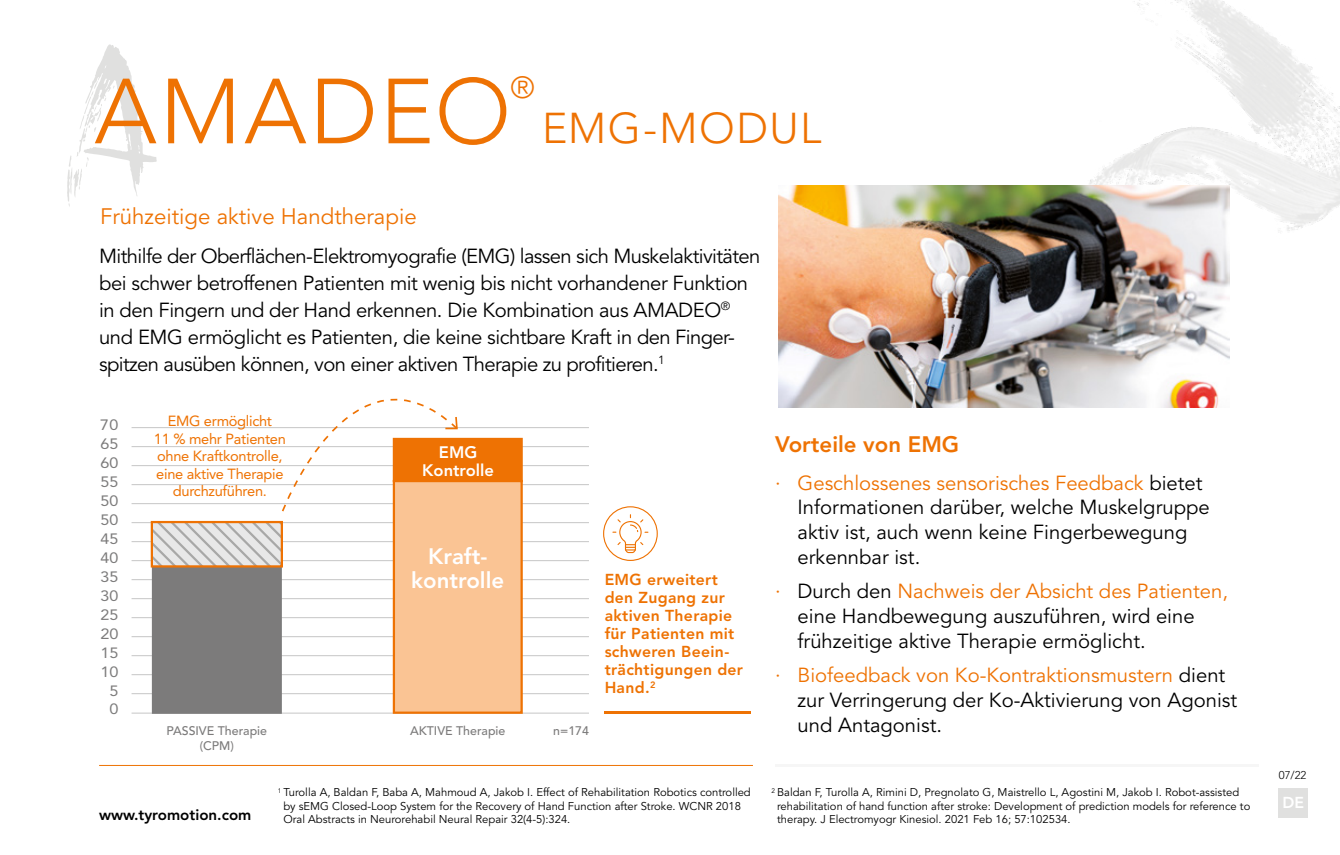
<style>
.page{position:relative;width:1340px;height:855px;background:#fff}
.page>*{position:absolute;margin:0;border:0;box-sizing:border-box;transform-origin:0 0}
.t1{font:300 42.75px "Avenir";letter-spacing:.035em;color:#ee7203}
.t2{font:300 30.38px "Avenir";color:#ee7203}
.t3{font:22.28px "Avenir";color:#ee7203}
.t4{font:800 22.28px/24.8px "Avenir";color:#fff;text-align:center}
.t5{font:800 22.28px "Avenir";color:#ee7203}
.t6{font:20.25px/24.8px "Avenir";color:#000}
.t7{font:20.25px/27px "Avenir";letter-spacing:-.02em;color:#000}
.t8{font:800 16.65px/18.4px "Avenir";color:#fff;text-align:center}
.t9{font:800 15.75px/18px "Avenir";letter-spacing:.02em;color:#ee7203}
.t10{font:800 15.75px "Avenir";color:#fff}
.t11{font:800 15.08px "Avenir";color:#000}
.t12{font:14.85px/19.1px "Avenir";color:#7c7b7b;scale:1.1 1}
.t13{font:14.62px/17.6px "Avenir";letter-spacing:-.02em;color:#ee7203;text-align:center}
.t14{font:500 12.38px "Avenir";color:#7c7b7b}
.t15{font:11.25px/13.5px "Avenir";color:#000}
.t16{font:300 11.25px "Avenir";color:#000}
.s1{font-size:91.35px}
.s2{color:#ee7203}
</style>
<div class="page">
<svg style="left:67px;top:44px;width:90px;height:163px"></svg>
<img style="left:997px;top:0;width:342px;height:278px">
<img style="left:778px;top:186px;width:451px;height:221px">
<div style="left:1278px;top:787px;width:29px;height:30px;background:#e0e0df"></div>
<hr style="left:131px;top:712px;width:458px;height:1px;background:#c6c6c6">
<hr style="left:131px;top:427px;width:458px;height:1px;background:#c6c6c6">
<hr style="left:131px;top:446px;width:458px;height:1px;background:#c6c6c6">
<hr style="left:131px;top:465px;width:458px;height:1px;background:#c6c6c6">
<hr style="left:131px;top:484px;width:458px;height:1px;background:#c6c6c6">
<hr style="left:131px;top:503px;width:458px;height:1px;background:#c6c6c6">
<hr style="left:131px;top:522px;width:458px;height:1px;background:#c6c6c6">
<hr style="left:131px;top:541px;width:458px;height:1px;background:#c6c6c6">
<hr style="left:131px;top:560px;width:458px;height:1px;background:#c6c6c6">
<hr style="left:131px;top:579px;width:458px;height:1px;background:#c6c6c6">
<hr style="left:131px;top:598px;width:458px;height:1px;background:#c6c6c6">
<hr style="left:131px;top:617px;width:458px;height:1px;background:#c6c6c6">
<hr style="left:131px;top:636px;width:458px;height:1px;background:#c6c6c6">
<hr style="left:131px;top:655px;width:458px;height:1px;background:#c6c6c6">
<hr style="left:131px;top:674px;width:458px;height:1px;background:#c6c6c6">
<hr style="left:131px;top:693px;width:458px;height:1px;background:#c6c6c6">
<div style="left:393px;top:438px;width:130px;height:44px;background:#ee7203;border:2px solid #ee7203"></div>
<div style="left:393px;top:480px;width:130px;height:234px;background:#fac494;border:2px solid #ee7203"></div>
<div style="left:152px;top:564px;width:130px;height:150px;background:#7c7b7b;border:2px solid #7c7b7b"></div>
<svg style="left:150px;top:520px;width:133px;height:48px"></svg>
<svg style="left:282px;top:398px;width:177px;height:115px"></svg>
<hr style="left:99px;top:765px;width:654px;height:1px;background:#ee7203">
<hr style="left:775px;top:764px;width:483px;height:3px;background:#f6f6f6">
<div style="left:603px;top:506px;width:54px;height:55px;border:1px solid #ee7203;border-radius:50%"></div>
<svg style="left:612px;top:513px;width:37px;height:41px"></svg>
<hr style="left:604px;top:711px;width:147px;height:2px;background:#ee7203">
<h2 class="t2" style="left:510px;top:69px;width:26px">®</h2>
<h1 class="t1" style="left:94px;top:103px;width:728px"><span class="s1">AMADEO</span> EMG-MODUL</h1>
<h3 class="t3" style="left:100px;top:203px;width:318px">Frühzeitige aktive Handtherapie</h3>
<p class="t7" style="left:99px;top:243px;width:663px">Mithilfe der Oberflächen-Elektromyografie (EMG) lassen sich Muskelaktivitäten bei schwer betroffenen Patienten mit wenig bis nicht vorhandener Funktion in den Fingern und der Hand erkennen. Die Kombination aus AMADEO<sup>® </sup>und EMG ermöglicht es Patienten, die keine sichtbare Kraft in den Finger&shy;spitzen ausüben können, von einer aktiven Therapie zu profitieren.<sup>1</sup></p>
<h3 class="t12" style="left:100px;top:491px;width:18px;rotate:-1deg">50<br>50</h3>
<h3 class="t12" style="left:100px;top:624px;width:18px">20</h3>
<h3 class="t12" style="left:100px;top:643px;width:18px">15</h3>
<h3 class="t12" style="left:100px;top:662px;width:18px">10</h3>
<h3 class="t12" style="left:109px;top:681px;width:10px">5</h3>
<h3 class="t12" style="left:109px;top:699px;width:10px">0</h3>
<h3 class="t13" style="left:154px;top:412px;width:133px">EMG ermöglicht<br>11 % mehr Patienten ohne Kraftkontrolle, eine aktive Therapie durchzuführen.</h3>
<h3 class="t8" style="left:422px;top:443px;width:73px">EMG<br>Kontrolle</h3>
<h3 class="t4" style="left:411px;top:543px;width:95px">Kraft&shy;kontrolle</h3>
<h3 class="t9" style="left:604px;top:570px;width:140px">EMG erweitert den Zugang zur aktiven Therapie für Patienten mit schweren Beein&shy;trächtigungen der<br>Hand.<sup>2</sup></h3>
<h3 class="t5" style="left:775px;top:431px;width:186px">Vorteile von EMG</h3>
<h3 class="t6" style="left:797px;top:471px;width:413px;text-indent:-22px"><span class="s2">· Geschlossenes sensorisches Feedback</span> bietet Informationen darüber, welche Muskelgruppe aktiv ist, auch wenn keine Fingerbewegung erkennbar ist.</h3>
<h3 class="t6" style="left:797px;top:579px;width:432px;text-indent:-22px"><span class="s2">·</span> Durch den <span class="s2">Nachweis der Absicht des Patienten, </span>eine Handbewegung auszuführen, wird eine frühzeitige aktive Therapie ermöglicht.</h3>
<h3 class="t6" style="left:797px;top:663px;width:441px;text-indent:-22px"><span class="s2">· Biofeedback von Ko-Kontraktionsmustern</span> dient zur Verringerung der Ko-Aktivierung von Agonist</h3>
<p class="t14" style="left:167px;top:723px;width:102px">PASSIVE Therapie</p>
<h3 class="t6" style="left:797px;top:712px;width:146px">und Antagonist.</h3>
<p class="t14" style="left:200px;top:738px;width:36px">(CPM)</p>
<p class="t14" style="left:410px;top:723px;width:97px">AKTIVE Therapie</p>
<p class="t14" style="left:553px;top:723px;width:37px">n=174</p>
<h3 class="t11" style="left:99px;top:805px;width:154px">www.tyromotion.com</h3>
<p class="t15" style="left:283px;top:786px;width:469px;text-indent:-5px"><sup>1</sup> Turolla A, Baldan F, Baba A, Mahmoud A, Jakob I. Effect of Rehabilitation Robotics controlled by sEMG Closed-Loop System for the Recovery of Hand Function after Stroke. WCNR 2018<br>Oral Abstracts in Neurorehabil Neural Repair 32(4-5):324.</p>
<p class="t15" style="left:777px;top:786px;width:475px;text-indent:-5px"><sup>2</sup> Baldan F, Turolla A, Rimini D, Pregnolato G, Maistrello L, Agostini M, Jakob I. Robot-assisted rehabilitation of hand function after stroke: Development of prediction models for reference to therapy. J Electromyogr Kinesiol. 2021 Feb 16; 57:102534.</p>
<p class="t16" style="left:1278px;top:769px;width:29px">07/22</p>
<h3 class="t10" style="left:1282px;top:793px;width:23px">DE</h3>
</div>
